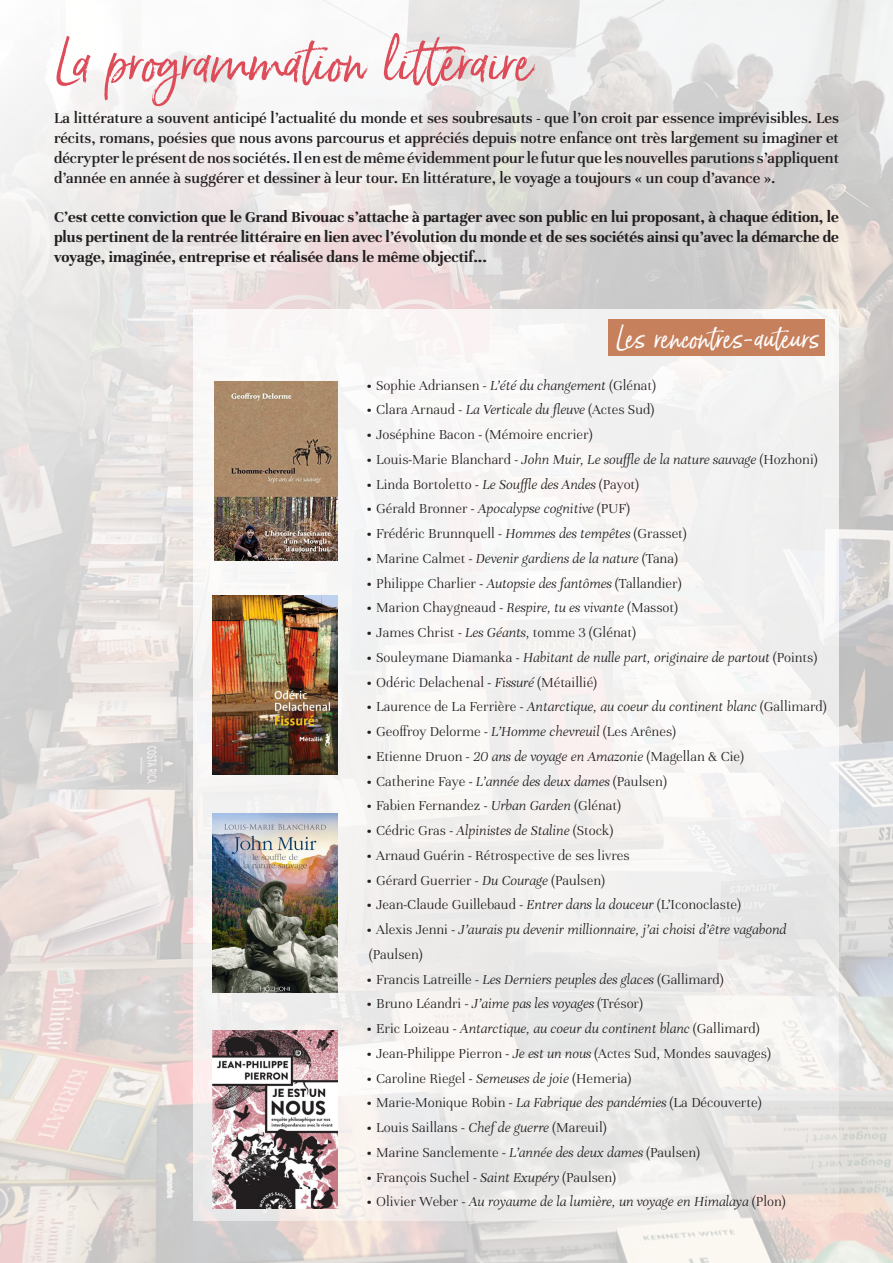
<style>
.page{position:relative;width:893px;height:1263px;background:#fff}
.page>*{position:absolute;margin:0;border:0;box-sizing:border-box;transform-origin:0 0}
.Body{font:51px "Born Ready";color:#dd4c59}
.Body-2{font:27px "Born Ready";color:#fff}
.t1{font:500 16.5px/19.8px "Unna";color:#231f20;text-align:justify}
.t2{font:700 16.5px/19.8px "Unna";color:#231f20;text-align:justify}
.t3{font:300 15px "Unna";color:#231f20}
.t4{font:italic 300 15px/24.8px "Unna";color:#231f20}
.s1{font-style:italic}
.s2{font-style:normal}
</style>
<div class="page">
<img style="left:0;top:0;width:893px;height:1263px">
<div style="left:193px;top:309px;width:646px;height:912px;background:linear-gradient(to bottom,#f8f7f7,#edebe9)"></div>
<div style="left:608px;top:319px;width:217px;height:37px;background:#c6805c"></div>
<img style="left:213px;top:813px;width:125px;height:179px">
<img style="left:214px;top:382px;width:124px;height:178px">
<img style="left:213px;top:596px;width:125px;height:178px">
<img style="left:213px;top:1030px;width:125px;height:179px">
<p class="Body" style="left:54px;top:31px;width:480px">La programmation littéraire</p>
<p class="t1" style="left:54px;top:107px;width:786px">La littérature a souvent anticipé l’actualité du monde et ses soubresauts - que l’on croit par essence imprévisibles. Les récits, romans, poésies que nous avons parcourus et appréciés depuis notre enfance ont très largement su imaginer et décrypter le présent de nos sociétés. Il en est de même évidemment pour le futur que les nouvelles parutions s’appliquent d’année en année à suggérer et dessiner à leur tour. En littérature, le voyage a toujours « un coup d’avance ».</p>
<p class="t2" style="left:54px;top:206px;width:786px">C’est cette conviction que le Grand Bivouac s’attache à partager avec son public en lui proposant, à chaque édition, le plus pertinent de la rentrée littéraire en lien avec l’évolution du monde et de ses sociétés ainsi qu’avec la démarche de voyage, imaginée, entreprise et réalisée dans le même objectif...</p>
<p class="Body-2" style="left:616px;top:322px;width:205px">Les rencontres-auteurs</p>
<p class="t3" style="left:366px;top:374px;width:292px">• Sophie Adriansen - <span class="s1">L’été du changement</span> (Glénat)</p>
<p class="t3" style="left:366px;top:399px;width:290px">• Clara Arnaud - <span class="s1">La Verticale du fleuve</span> (Actes Sud)</p>
<p class="t3" style="left:366px;top:424px;width:228px">• Joséphine Bacon - (Mémoire encrier)</p>
<p class="t4" style="left:366px;top:446px;width:453px"><span class="s2">• Louis-Marie Blanchard -</span> John Muir, Le souffle de la nature sauvage <span class="s2">(Hozhoni)</span></p>
<p class="t3" style="left:366px;top:473px;width:275px">• Linda Bortoletto - <span class="s1">Le Souffle des Andes</span> (Payot)</p>
<p class="t3" style="left:366px;top:498px;width:266px">• Gérald Bronner - <span class="s1">Apocalypse cognitive</span> (PUF)</p>
<p class="t3" style="left:366px;top:523px;width:322px">• Frédéric Brunnquell - <span class="s1">Hommes des tempêtes</span> (Grasset)</p>
<p class="t4" style="left:366px;top:545px;width:313px"><span class="s2">• Marine Calmet -</span> Devenir gardiens de la nature <span class="s2">(Tana)</span></p>
<p class="t3" style="left:366px;top:572px;width:317px">• Philippe Charlier - <span class="s1">Autopsie des fantômes</span> (Tallandier)</p>
<p class="t3" style="left:366px;top:597px;width:314px">• Marion Chaygneaud - <span class="s1">Respire, tu es vivante</span> (Massot)</p>
<p class="t3" style="left:366px;top:622px;width:271px">• James Christ - <span class="s1">Les Géants</span>, tomme 3 (Glénat)</p>
<p class="t4" style="left:366px;top:644px;width:453px"><span class="s2">• Souleymane Diamanka -</span> Habitant de nulle part, originaire de partout <span class="s2">(Points)</span></p>
<p class="t3" style="left:366px;top:671px;width:233px">• Odéric Delachenal - <span class="s1">Fissuré</span> (Métaillié)</p>
<p class="t4" style="left:366px;top:693px;width:462px"><span class="s2">• Laurence de La Ferrière -</span> Antarctique, au coeur du continent blanc <span class="s2">(Gallimard)</span></p>
<p class="t3" style="left:366px;top:721px;width:312px">• Geoffroy Delorme - <span class="s1">L’Homme chevreuil</span> (Les Arênes)</p>
<p class="t3" style="left:366px;top:746px;width:380px">• Etienne Druon - <span class="s1">20 ans de voyage en Amazonie</span> (Magellan &amp; Cie)</p>
<p class="t3" style="left:366px;top:770px;width:302px">• Catherine Faye - <span class="s1">L’année des deux dames</span> (Paulsen)</p>
<p class="t3" style="left:366px;top:795px;width:257px">• Fabien Fernandez - <span class="s1">Urban Garden</span> (Glénat)</p>
<p class="t3" style="left:366px;top:820px;width:249px">• Cédric Gras - <span class="s1">Alpinistes de Staline</span> (Stock)</p>
<p class="t3" style="left:366px;top:845px;width:266px">• Arnaud Guérin - Rétrospective de ses livres</p>
<p class="t3" style="left:366px;top:869px;width:241px">• Gérard Guerrier - <span class="s1">Du Courage</span> (Paulsen)</p>
<p class="t3" style="left:366px;top:894px;width:377px">• Jean-Claude Guillebaud - <span class="s1">Entrer dans la douceur</span> (L’Iconoclaste)</p>
<p class="t4" style="left:366px;top:916px;width:422px"><span class="s2">• Alexis Jenni -</span> J’aurais pu devenir millionnaire, j’ai choisi d’être vagabond <span class="s2">(Paulsen)</span></p>
<p class="t3" style="left:366px;top:968px;width:359px">• Francis Latreille - <span class="s1">Les Derniers peuples des glaces</span> (Gallimard)</p>
<p class="t3" style="left:366px;top:993px;width:279px">• Bruno Léandri - <span class="s1">J’aime pas les voyages</span> (Trésor)</p>
<p class="t4" style="left:366px;top:1015px;width:395px"><span class="s2">• Eric Loizeau -</span> Antarctique, au coeur du continent blanc <span class="s2">(Gallimard)</span></p>
<p class="t3" style="left:366px;top:1043px;width:406px">• Jean-Philippe Pierron - <span class="s1">Je est un nous</span> (Actes Sud, Mondes sauvages)</p>
<p class="t3" style="left:366px;top:1067px;width:267px">• Caroline Riegel - <span class="s1">Semeuses de joie</span> (Hemeria)</p>
<p class="t3" style="left:366px;top:1092px;width:397px">• Marie-Monique Robin - <span class="s1">La Fabrique des pandémies</span> (La Découverte)</p>
<p class="t3" style="left:366px;top:1117px;width:242px">• Louis Saillans - <span class="s1">Chef de guerre</span> (Mareuil)</p>
<p class="t3" style="left:366px;top:1142px;width:336px">• Marine Sanclemente - <span class="s1">L’année des deux dames</span> (Paulsen)</p>
<p class="t3" style="left:366px;top:1166px;width:252px">• François Suchel - <span class="s1">Saint Exupéry</span> (Paulsen)</p>
<p class="t4" style="left:366px;top:1188px;width:421px"><span class="s2">• Olivier Weber -</span> Au royaume de la lumière, un voyage en Himalaya <span class="s2">(Plon)</span></p>
</div>
